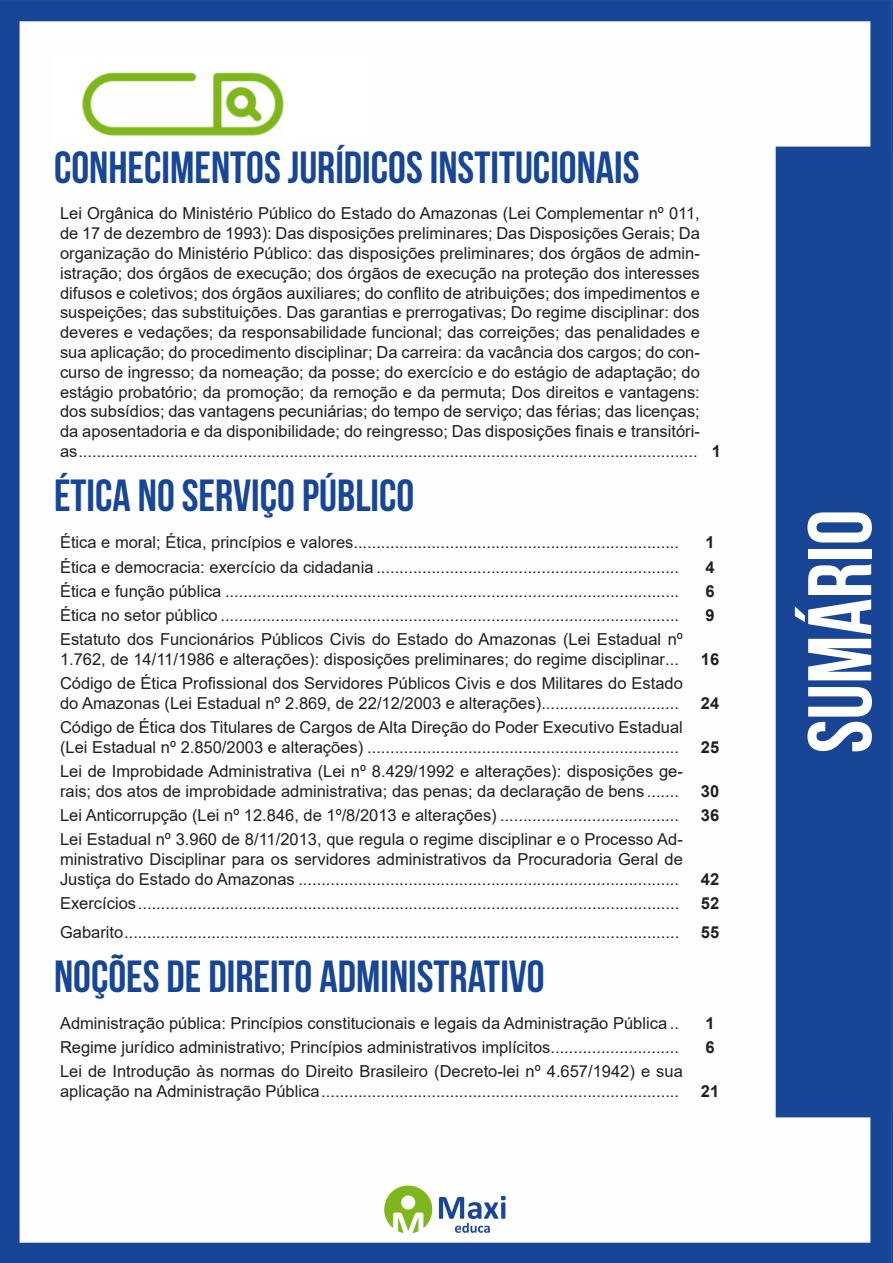
<style>
.page{position:relative;width:893px;height:1263px;background:#fff}
.page>*{position:absolute;margin:0;border:0;box-sizing:border-box;transform-origin:0 0}
.t1{font:700 90px "Bebas Neue";color:#fff}
.t2{font:700 45px "Bebas Neue";color:#184696}
.ALTERNATIVAS{font:16.5px/19.8px "Arial";color:#231f20}
.ALTERNATIVAS-2{font:700 16.5px "Arial";color:#231f20}
</style>
<div class="page">
<img style="left:0;top:0;width:893px;height:1263px">
<div style="left:53px;top:55px;width:317px;height:121px;background:#fff"></div>
<img style="left:82px;top:72px;width:201px;height:64px">
<p class="t2" style="left:54px;top:142px;width:587px">CONHECIMENTOS JURÍDICOS INSTITUCIONAIS</p>
<p class="ALTERNATIVAS" style="left:60px;top:204px;width:641px;text-align:justify">Lei Orgânica do Ministério Público do Estado do Amazonas (Lei Complementar nº 011, de 17 de dezembro de 1993): Das disposições preliminares; Das Disposições Gerais; Da organização do Ministério Público: das disposições preliminares; dos órgãos de admin&shy;istração; dos órgãos de execução; dos órgãos de execução na proteção dos interesses difusos e coletivos; dos órgãos auxiliares; do conflito de atribuições; dos impedimentos e suspeições; das substituições. Das garantias e prerrogativas; Do regime disciplinar: dos deveres e vedações; da responsabilidade funcional; das correições; das penalidades e sua aplicação; do procedimento disciplinar; Da carreira: da vacância dos cargos; do con&shy;curso de ingresso; da nomeação; da posse; do exercício e do estágio de adaptação; do estágio probatório; da promoção; da remoção e da permuta; Dos direitos e vantagens: dos subsídios; das vantagens pecuniárias; do tempo de serviço; das férias; das licenças; da aposentadoria e da disponibilidade; do reingresso; Das disposições finais e transitóri&shy;as.......................................................................................................................................</p>
<p class="ALTERNATIVAS-2" style="left:712px;top:440px;width:11px">1</p>
<p class="t2" style="left:54px;top:471px;width:362px">ÉTICA NO SERVIÇO PÚBLICO</p>
<p class="ALTERNATIVAS" style="left:60px;top:532px;width:621px">Ética e moral; Ética, princípios e valores.......................................................................</p>
<p class="ALTERNATIVAS-2" style="left:705px;top:530px;width:11px">1</p>
<p class="ALTERNATIVAS" style="left:60px;top:557px;width:621px">Ética e democracia: exercício da cidadania ..................................................................</p>
<p class="ALTERNATIVAS-2" style="left:705px;top:556px;width:11px">4</p>
<p class="ALTERNATIVAS" style="left:60px;top:581px;width:621px">Ética e função pública ...................................................................................................</p>
<p class="ALTERNATIVAS-2" style="left:705px;top:580px;width:11px">6</p>
<p class="ALTERNATIVAS" style="left:60px;top:605px;width:621px">Ética no setor público ....................................................................................................</p>
<p class="ALTERNATIVAS-2" style="left:705px;top:604px;width:11px">9</p>
<p class="ALTERNATIVAS" style="left:60px;top:629px;width:624px">Estatuto dos Funcionários Públicos Civis do Estado do Amazonas (Lei Estadual nº<br>1.762, de 14/11/1986 e alterações): disposições preliminares; do regime disciplinar...</p>
<p class="ALTERNATIVAS-2" style="left:701px;top:647px;width:20px">16</p>
<p class="ALTERNATIVAS" style="left:60px;top:673px;width:624px">Código de Ética Profissional dos Servidores Públicos Civis e dos Militares do Estado do Amazonas (Lei Estadual nº 2.869, de 22/12/2003 e alterações)..............................</p>
<p class="ALTERNATIVAS" style="left:60px;top:717px;width:624px">Código de Ética dos Titulares de Cargos de Alta Direção do Poder Executivo Estadual (Lei Estadual nº 2.850/2003 e alterações) ....................................................................</p>
<p class="ALTERNATIVAS" style="left:60px;top:761px;width:624px">Lei de Improbidade Administrativa (Lei nº 8.429/1992 e alterações): disposições ge&shy;rais; dos atos de improbidade administrativa; das penas; da declaração de bens .......</p>
<p class="ALTERNATIVAS-2" style="left:701px;top:691px;width:20px">24</p>
<p class="ALTERNATIVAS-2" style="left:701px;top:735px;width:20px">25</p>
<p class="ALTERNATIVAS-2" style="left:701px;top:779px;width:20px">30</p>
<p class="ALTERNATIVAS" style="left:60px;top:805px;width:620px">Lei Anticorrupção (Lei nº 12.846, de 1º/8/2013 e alterações) .......................................</p>
<p class="ALTERNATIVAS-2" style="left:701px;top:803px;width:20px">36</p>
<p class="ALTERNATIVAS" style="left:60px;top:829px;width:624px;text-align:justify">Lei Estadual nº 3.960 de 8/11/2013, que regula o regime disciplinar e o Processo Ad&shy;ministrativo Disciplinar para os servidores administrativos da Procuradoria Geral de Justiça do Estado do Amazonas ...................................................................................</p>
<p class="ALTERNATIVAS-2" style="left:701px;top:867px;width:20px">42</p>
<p class="ALTERNATIVAS" style="left:60px;top:893px;width:621px">Exercícios......................................................................................................................</p>
<p class="ALTERNATIVAS-2" style="left:701px;top:891px;width:20px">52</p>
<p class="ALTERNATIVAS" style="left:60px;top:922px;width:621px">Gabarito.........................................................................................................................</p>
<p class="ALTERNATIVAS-2" style="left:701px;top:921px;width:20px">55</p>
<p class="t2" style="left:54px;top:952px;width:492px">NOÇÕES DE DIREITO ADMINISTRATIVO</p>
<p class="ALTERNATIVAS" style="left:60px;top:1013px;width:620px">Administração pública: Princípios constitucionais e legais da Administração Pública ..</p>
<p class="ALTERNATIVAS-2" style="left:705px;top:1011px;width:11px">1</p>
<p class="ALTERNATIVAS" style="left:60px;top:1037px;width:620px">Regime jurídico administrativo; Princípios administrativos implícitos............................</p>
<p class="ALTERNATIVAS-2" style="left:705px;top:1035px;width:11px">6</p>
<p class="ALTERNATIVAS" style="left:60px;top:1061px;width:624px">Lei de Introdução às normas do Direito Brasileiro (Decreto-lei nº 4.657/1942) e sua aplicação na Administração Pública..............................................................................</p>
<p class="ALTERNATIVAS-2" style="left:701px;top:1079px;width:20px">21</p>
<h1 class="t1" style="left:791px;top:753px;width:245px;rotate:-90deg">SUMÁRIO</h1>
</div>
